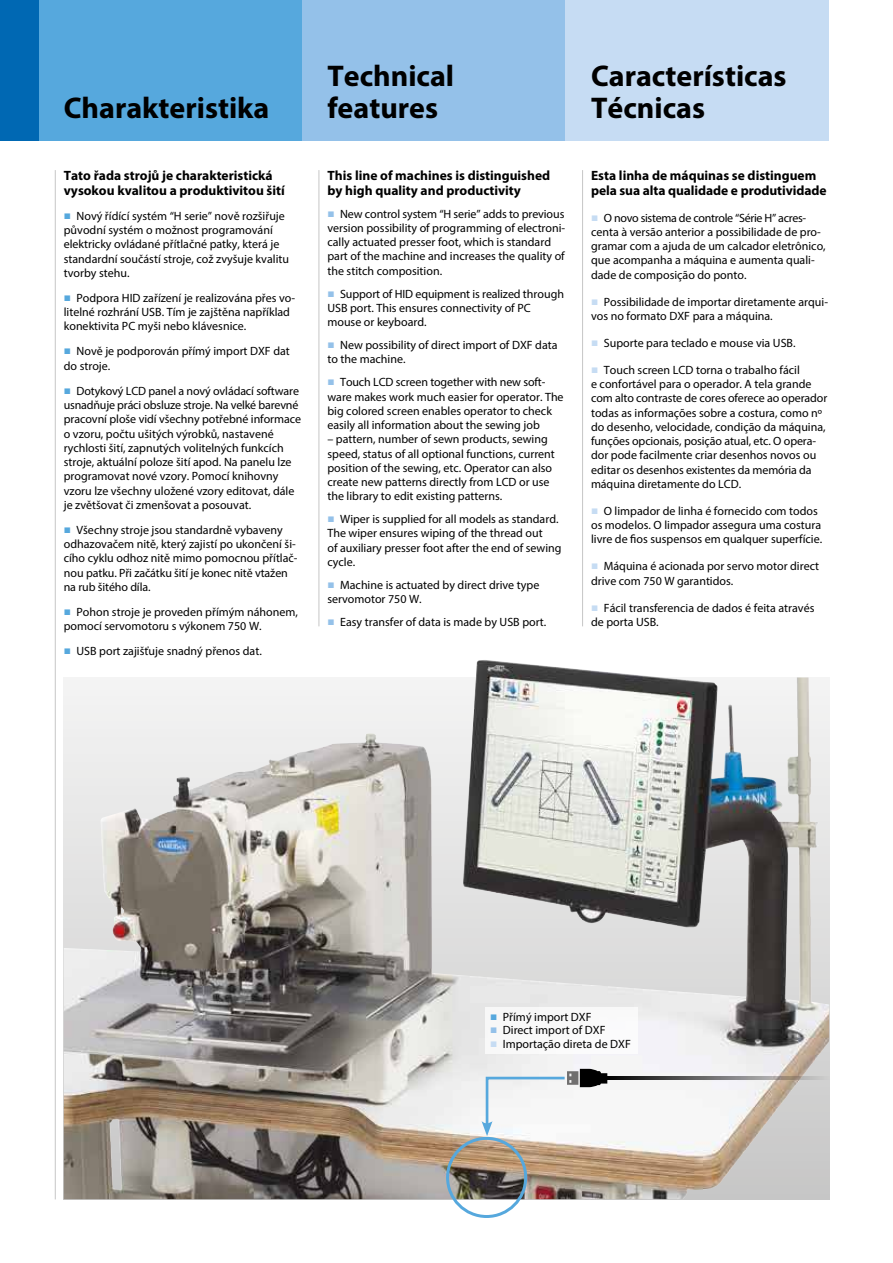
<style>
.page{position:relative;width:893px;height:1263px;background:#fff}
.page>*{position:absolute;margin:0;border:0;box-sizing:border-box;transform-origin:0 0}
.t1{font:700 30px/31.5px "Myriad Pro";color:#000}
.t2{font:700 13.5px/14.2px "Myriad Pro";color:#000}
.t3{font:12px/14.2px "Myriad Pro";color:#000}
.s1{font-family:"Arial";font-weight:900;color:#56a8dd}
.s2{font-family:"Arial";font-weight:900;color:#94c1e9}
.s3{font-family:"Arial";font-weight:900;color:#c6dcf3}
</style>
<div class="page">
<svg style="left:64px;top:677px;width:765px;height:522px"></svg>
<img style="left:101px;top:660px;width:647px;height:337px">
<hr style="left:319px;top:170px;width:1px;height:456px;background:#c6c6c6">
<hr style="left:55px;top:170px;width:1px;height:1029px;background:#c6c6c6">
<hr style="left:582px;top:170px;width:1px;height:456px;background:#c6c6c6">
<div style="left:0;top:0;width:302px;height:140px;background:#56a8dd"></div>
<div style="left:0;top:0;width:38px;height:140px;background:#0068b3"></div>
<div style="left:302px;top:0;width:264px;height:140px;background:#94c1e9"></div>
<div style="left:566px;top:0;width:263px;height:140px;background:#c6dcf3"></div>
<div style="left:446px;top:1137px;width:81px;height:81px;border:3px solid #56a8dd;border-radius:50%"></div>
<svg style="left:607px;top:1077px;width:222px;height:3px"></svg>
<svg style="left:482px;top:1069px;width:125px;height:67px"></svg>
<div style="left:485px;top:1007px;width:153px;height:47px;background:#fff"></div>
<h1 class="t1" style="left:64px;top:91px;width:207px">Charakteristika</h1>
<p class="t2" style="left:64px;top:168px;width:223px">Tato řada strojů je charakteristická vysokou kvalitou a produktivitou šití</p>
<p class="t3" style="left:64px;top:208px;width:227px"><span class="s1">■</span> Nový řídící systém “H serie” nově rozšiřuje původní systém o možnost programování elektricky ovládané přítlačné patky, která je standardní součástí stroje, což zvyšuje kvalitu tvorby stehu.</p>
<p class="t3" style="left:64px;top:291px;width:233px"><span class="s1">■</span> Podpora HID zařízení je realizována přes vo&shy;litelné rozhrání USB. Tím je zajštěna například konektivita PC myši nebo klávesnice.</p>
<p class="t3" style="left:64px;top:344px;width:228px"><span class="s1">■</span> Nově je podporován přímý import DXF dat do stroje.</p>
<p class="t3" style="left:64px;top:383px;width:239px"><span class="s1">■</span> Dotykový LCD panel a nový ovládací software usnadňuje práci obsluze stroje. Na velké barevné pracovní ploše vidí všechny potřebné informace o vzoru, počtu ušitých výrobků, nastavené rychlosti šití, zapnutých volitelných funkcích stroje, aktuální poloze šití apod. Na panelu lze programovat nové vzory. Pomocí knihovny vzoru lze všechny uložené vzory editovat, dále je zvětšovat či zmenšovat a posouvat.</p>
<p class="t3" style="left:64px;top:522px;width:235px"><span class="s1">■</span> Všechny stroje jsou standardně vybaveny odhazovačem nitě, který zajistí po ukončení ši&shy;cího cyklu odhoz nitě mimo pomocnou přítlač&shy;nou patku. Při začátku šití je konec nitě vtažen na rub šitého díla.</p>
<p class="t3" style="left:64px;top:605px;width:236px"><span class="s1">■</span> Pohon stroje je proveden přímým náhonem, pomocí servomotoru s výkonem 750 W.</p>
<p class="t3" style="left:64px;top:644px;width:200px"><span class="s1">■</span> USB port zajišťuje snadný přenos dat.</p>
<h1 class="t1" style="left:327px;top:59px;width:128px">Technical features</h1>
<h1 class="t1" style="left:591px;top:59px;width:197px">Características<br>Técnicas</h1>
<p class="t2" style="left:327px;top:168px;width:224px">This line of machines is distinguished by high quality and productivity</p>
<p class="t3" style="left:327px;top:206px;width:239px"><span class="s2">■</span> New control system “H serie” adds to previous version possibility of programming of electroni&shy;cally actuated presser foot, which is standard part of the machine and increases the quality of the stitch composition.</p>
<p class="t3" style="left:327px;top:286px;width:238px"><span class="s2">■</span> Support of HID equipment is realized through<br>USB port. This ensures connectivity of PC mouse or keyboard.</p>
<p class="t3" style="left:327px;top:338px;width:232px"><span class="s2">■</span> New possibility of direct import of DXF data to the machine.</p>
<p class="t3" style="left:327px;top:375px;width:238px"><span class="s2">■</span> Touch LCD screen together with new soft&shy;ware makes work much easier for operator. The big colored screen enables operator to check easily all information about the sewing job</p>
<p class="t3" style="left:327px;top:432px;width:229px">– pattern, number of sewn products, sewing speed, status of all optional functions, current position of the sewing, etc. Operator can also create new patterns directly from LCD or use the library to edit existing patterns.</p>
<p class="t3" style="left:327px;top:512px;width:236px"><span class="s2">■</span> Wiper is supplied for all models as standard.<br>The wiper ensures wiping of the thread out<br>of auxiliary presser foot after the end of sewing cycle.</p>
<p class="t3" style="left:327px;top:578px;width:213px"><span class="s2">■</span> Machine is actuated by direct drive type servomotor 750 W.</p>
<p class="t3" style="left:327px;top:615px;width:220px"><span class="s2">■</span> Easy transfer of data is made by USB port.</p>
<p class="t2" style="left:591px;top:168px;width:237px">Esta linha de máquinas se distinguem pela sua alta qualidade e produtividade</p>
<p class="t3" style="left:591px;top:210px;width:236px"><span class="s3">■</span> O novo sistema de controle “Série H” acres&shy;centa à versão anterior a possibilidade de pro&shy;gramar com a ajuda de um calcador eletrônico, que acompanha a máquina e aumenta quali&shy;dade de composição do ponto.</p>
<p class="t3" style="left:591px;top:294px;width:238px"><span class="s3">■</span> Possibilidade de importar diretamente arqui&shy;vos no formato DXF para a máquina.</p>
<p class="t3" style="left:591px;top:336px;width:206px"><span class="s3">■</span> Suporte para teclado e mouse via USB.</p>
<p class="t3" style="left:591px;top:363px;width:238px"><span class="s3">■</span> Touch screen LCD torna o trabalho fácil<br>e confortável para o operador. A tela grande com alto contraste de cores oferece ao operador todas as informações sobre a costura, como nº do desenho, velocidade, condição da máquina, funções opcionais, posição atual, etc. O opera&shy;dor pode facilmente criar desenhos novos ou editar os desenhos existentes da memória da máquina diretamente do LCD.</p>
<p class="t3" style="left:591px;top:504px;width:233px"><span class="s3">■</span> O limpador de linha é fornecido com todos os modelos. O limpador assegura uma costura livre de fios suspensos em qualquer superfície.</p>
<p class="t3" style="left:591px;top:559px;width:229px"><span class="s3">■</span> Máquina é acionada por servo motor direct drive com 750 W garantidos.</p>
<p class="t3" style="left:591px;top:600px;width:225px"><span class="s3">■</span> Fácil transferencia de dados é feita através de porta USB.</p>
<p class="t3" style="left:490px;top:1009px;width:103px"><span class="s1">■</span> Přímý import DXF</p>
<p class="t3" style="left:490px;top:1023px;width:117px"><span class="s2">■</span> Direct import of DXF</p>
<p class="t3" style="left:490px;top:1036px;width:142px"><span class="s3">■</span> Importação direta de DXF</p>
</div>
